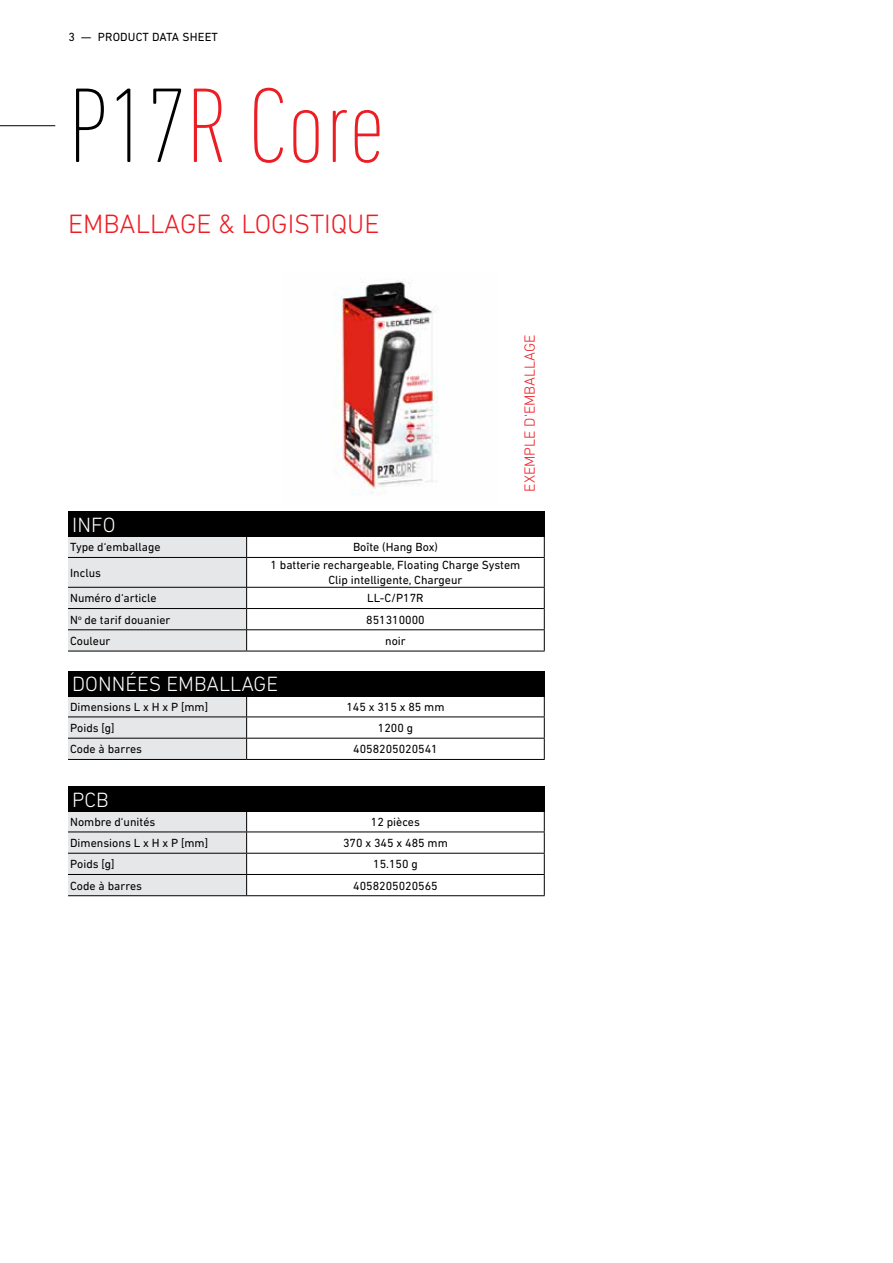
<style>
.page{position:relative;width:893px;height:1263px;background:#fff}
.page>*{position:absolute;margin:0;border:0;box-sizing:border-box;transform-origin:0 0}
.t1{font:200 condensed 108px "DIN Next LT Pro";color:#ed1d24}
.t2{font:300 27px "DIN Next LT Pro";color:#ed1d24}
.t3{font:300 21px "DIN Next LT Pro";color:#fff}
.t4{font:300 15px "DIN Next LT Pro";color:#ed1d24}
.t5{font:12px/15px "DIN Next LT Pro";color:#000;text-align:center}
.s1{color:#000}
</style>
<div class="page">
<hr style="left:0;top:125px;width:55px;height:1px;background:#000">
<hr style="left:247px;top:557px;width:297px;height:1px;background:#000">
<hr style="left:247px;top:587px;width:297px;height:1px;background:#000">
<hr style="left:247px;top:608px;width:297px;height:1px;background:#000">
<hr style="left:247px;top:629px;width:297px;height:1px;background:#000">
<hr style="left:68px;top:651px;width:178px;height:1px;background:#000">
<svg style="left:544px;top:536px;width:1px;height:21px"></svg>
<hr style="left:544px;top:557px;width:1px;height:30px;background:#000">
<svg style="left:68px;top:537px;width:179px;height:114px;background:#dbdcdd"></svg>
<svg style="left:544px;top:587px;width:1px;height:64px"></svg>
<hr style="left:246px;top:651px;width:299px;height:1px;background:#000">
<hr style="left:68px;top:759px;width:178px;height:1px;background:#000">
<hr style="left:246px;top:695px;width:299px;height:1px;background:#000">
<hr style="left:246px;top:716px;width:299px;height:1px;background:#000">
<hr style="left:246px;top:738px;width:299px;height:1px;background:#000">
<svg style="left:68px;top:696px;width:179px;height:63px;background:#d9dadb"></svg>
<svg style="left:544px;top:696px;width:1px;height:63px"></svg>
<hr style="left:246px;top:759px;width:299px;height:1px;background:#000">
<hr style="left:246px;top:810px;width:299px;height:1px;background:#000">
<hr style="left:246px;top:831px;width:299px;height:1px;background:#000">
<hr style="left:246px;top:853px;width:299px;height:1px;background:#000">
<hr style="left:246px;top:874px;width:299px;height:1px;background:#000">
<svg style="left:68px;top:811px;width:179px;height:85px;background:#d7d8d9"></svg>
<svg style="left:544px;top:811px;width:1px;height:84px"></svg>
<hr style="left:246px;top:895px;width:299px;height:1px;background:#000">
<div style="left:68px;top:671px;width:476px;height:25px;background:#000"></div>
<div style="left:68px;top:786px;width:476px;height:25px;background:#000"></div>
<img style="left:334px;top:280px;width:104px;height:215px">
<div style="left:68px;top:511px;width:476px;height:26px;background:#000"></div>
<p class="t5" style="left:68px;top:29px;width:151px">3 — PRODUCT DATA SHEET</p>
<h1 class="t1" style="left:68px;top:64px;width:319px"><span class="s1">P17</span>R Core</h1>
<h2 class="t2" style="left:68px;top:208px;width:313px">EMBALLAGE &amp; LOGISTIQUE</h2>
<h3 class="t3" style="left:72px;top:513px;width:45px">INFO</h3>
<p class="t4" style="left:521px;top:492px;width:159px;rotate:-90deg">EXEMPLE D‘EMBALLAGE</p>
<p class="t5" style="left:70px;top:540px;width:92px">Type d‘emballage</p>
<p class="t5" style="left:353px;top:540px;width:86px">Boîte (Hang Box)</p>
<p class="t5" style="left:70px;top:565px;width:32px">Inclus</p>
<p class="t5" style="left:270px;top:558px;width:251px">1 batterie rechargeable, Floating Charge System<br>Clip intelligente, Chargeur</p>
<p class="t5" style="left:70px;top:591px;width:88px">Numéro d‘article</p>
<p class="t5" style="left:367px;top:591px;width:58px">LL-C/P17R</p>
<p class="t5" style="left:70px;top:612px;width:102px">N<sup>o</sup> de tarif douanier</p>
<p class="t5" style="left:366px;top:612px;width:60px">851310000</p>
<p class="t5" style="left:70px;top:633px;width:42px">Couleur</p>
<p class="t5" style="left:385px;top:633px;width:22px">noir</p>
<h3 class="t3" style="left:72px;top:672px;width:207px">DONNÉES EMBALLAGE</h3>
<p class="t5" style="left:70px;top:699px;width:139px">Dimensions L x H x P [mm]</p>
<p class="t5" style="left:346px;top:699px;width:100px">145 x 315 x 85 mm</p>
<p class="t5" style="left:70px;top:720px;width:46px">Poids [g]</p>
<p class="t5" style="left:378px;top:720px;width:37px">1200 g</p>
<p class="t5" style="left:70px;top:742px;width:73px">Code à barres</p>
<p class="t5" style="left:353px;top:742px;width:86px">4058205020541</p>
<h3 class="t3" style="left:72px;top:787px;width:38px">PCB</h3>
<p class="t5" style="left:70px;top:814px;width:87px">Nombre d‘unités</p>
<p class="t5" style="left:371px;top:814px;width:51px">12 pièces</p>
<p class="t5" style="left:70px;top:835px;width:139px">Dimensions L x H x P [mm]</p>
<p class="t5" style="left:343px;top:835px;width:106px">370 x 345 x 485 mm</p>
<p class="t5" style="left:70px;top:857px;width:46px">Poids [g]</p>
<p class="t5" style="left:373px;top:857px;width:46px">15.150 g</p>
<p class="t5" style="left:70px;top:878px;width:73px">Code à barres</p>
<p class="t5" style="left:353px;top:878px;width:86px">4058205020565</p>
</div>
